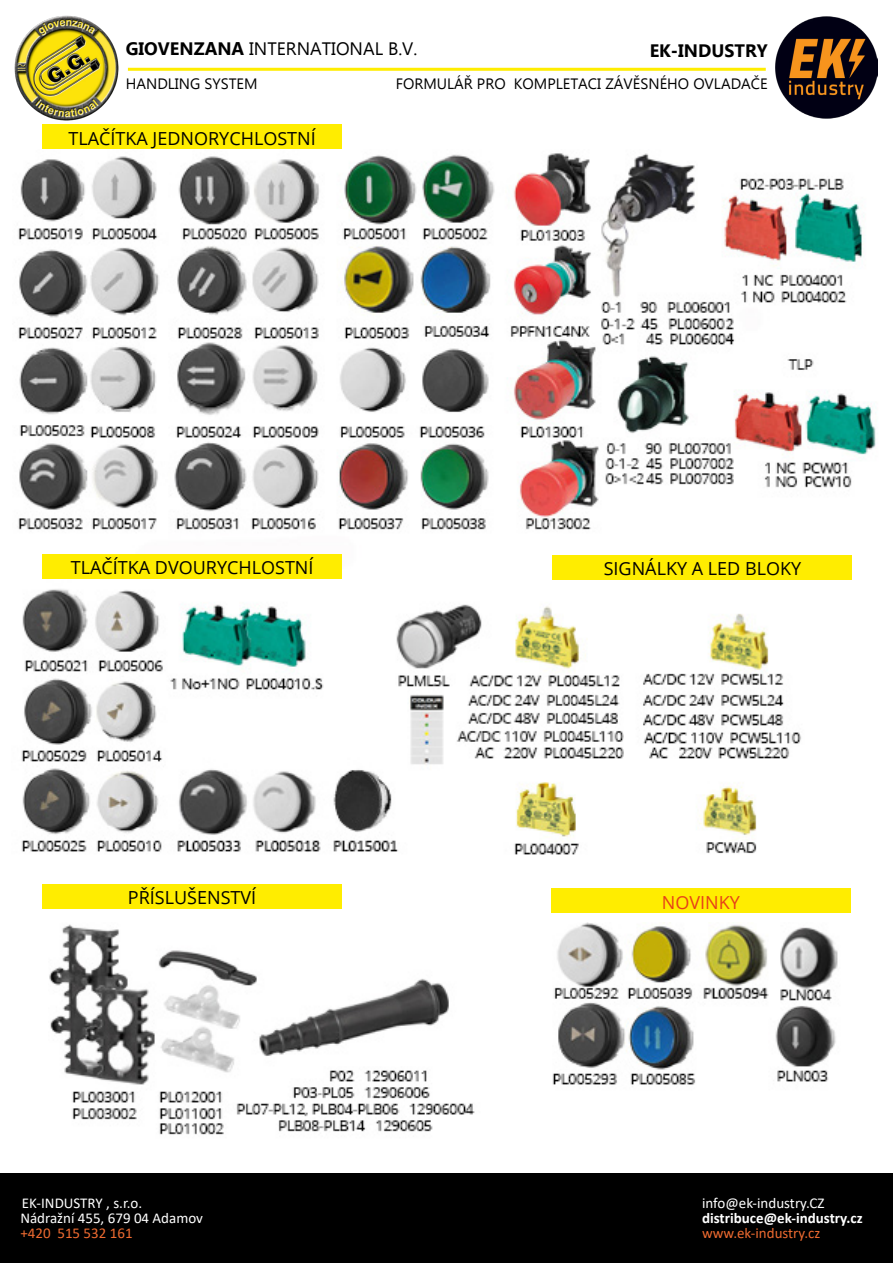
<style>
.page{position:relative;width:893px;height:1263px;background:#fff}
.page>*{position:absolute;margin:0;border:0;box-sizing:border-box;transform-origin:0 0}
.t1{font:18px "Open Sans";color:#000}
.t2{font:18px "Ebrima";color:#000}
.t3{font:700 18px "Ebrima";color:#000}
.t4{font:18px "Open Sans";color:#e74018}
.t5{font:15px "Calibri";color:#fff}
.t6{font:15px "Ebrima";color:#000}
.t7{font:15px "Calibri";color:#ed6a30}
.t8{font:700 15px "Calibri";color:#fff}
.s1{font-weight:700}
</style>
<div class="page">
<img style="left:21px;top:578px;width:830px;height:335px">
<div style="left:43px;top:125px;width:299px;height:24px;background:#ffed00"></div>
<div style="left:43px;top:884px;width:299px;height:25px;background:#ffed00"></div>
<div style="left:551px;top:889px;width:299px;height:24px;background:#ffed00"></div>
<img style="left:14px;top:15px;width:105px;height:106px">
<hr style="left:128px;top:68px;width:638px;height:3px;background:#ffed00">
<img style="left:775px;top:16px;width:102px;height:102px">
<img style="left:18px;top:153px;width:858px;height:421px">
<div style="left:553px;top:556px;width:299px;height:24px;background:#ffed00"></div>
<img style="left:49px;top:922px;width:789px;height:213px">
<div style="left:43px;top:554px;width:299px;height:24px;background:#ffed00"></div>
<div style="left:0;top:1174px;width:893px;height:89px;background:#000"></div>
<p class="t2" style="left:126px;top:36px;width:293px"><span class="s1">GIOVENZANA</span> INTERNATIONAL B.V.</p>
<p class="t6" style="left:126px;top:73px;width:133px">HANDLING SYSTEM</p>
<p class="t3" style="left:650px;top:37px;width:120px">EK-INDUSTRY</p>
<p class="t6" style="left:396px;top:73px;width:373px">FORMULÁŘ PRO KOMPLETACI ZÁVĚSNÉHO OVLADAČE</p>
<p class="t1" style="left:69px;top:126px;width:249px">TLAČÍTKA JEDNORYCHLOSTNÍ</p>
<p class="t1" style="left:71px;top:555px;width:244px">TLAČÍTKA DVOURYCHLOSTNÍ</p>
<p class="t1" style="left:604px;top:556px;width:199px">SIGNÁLKY A LED BLOKY</p>
<p class="t1" style="left:128px;top:885px;width:130px">PŘÍSLUŠENSTVÍ</p>
<p class="t4" style="left:662px;top:890px;width:80px">NOVINKY</p>
<p class="t5" style="left:22px;top:1193px;width:122px">EK-INDUSTRY , s.r.o.</p>
<p class="t5" style="left:702px;top:1193px;width:124px">info@ek-industry.CZ</p>
<p class="t5" style="left:20px;top:1208px;width:184px">Nádražní 455, 679 04 Adamov</p>
<p class="t8" style="left:702px;top:1208px;width:162px">distribuce@ek-industry.cz</p>
<p class="t7" style="left:20px;top:1223px;width:114px">+420 515 532 161</p>
<p class="t7" style="left:702px;top:1223px;width:120px">www.ek-industry.cz</p>
</div>
